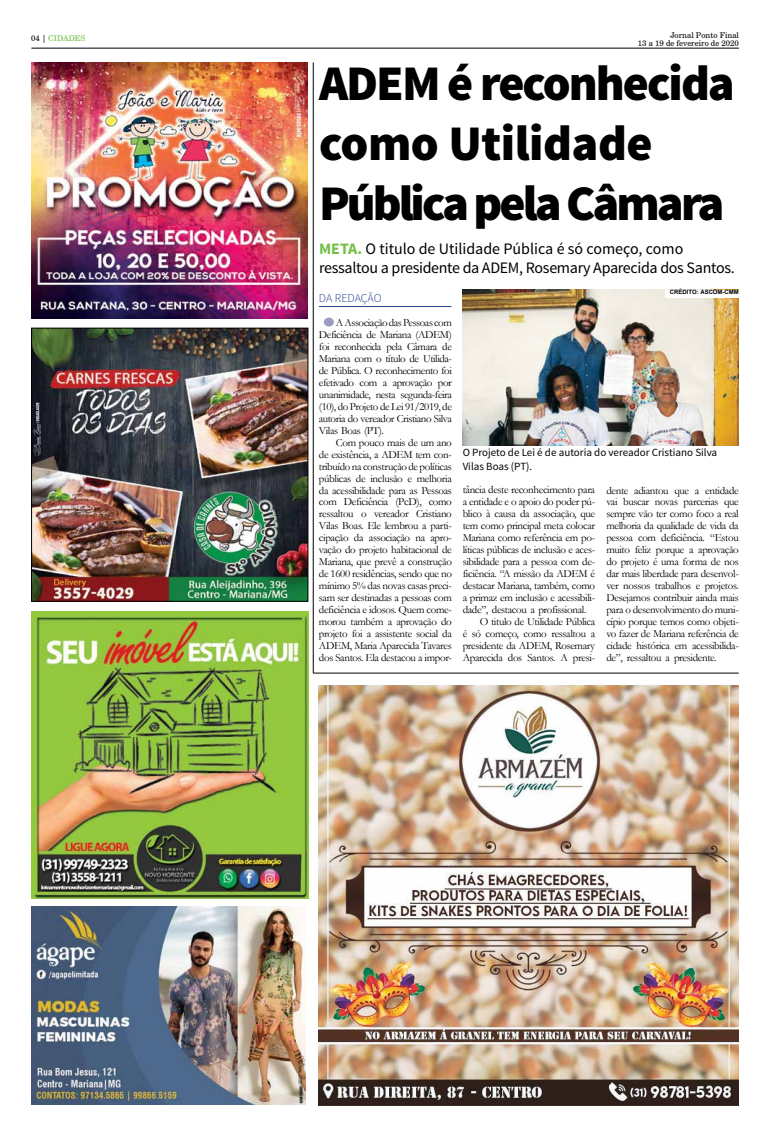
<style>
.page{position:relative;width:766px;height:1134px;background:#fff}
.page>*{position:absolute;margin:0;border:0;box-sizing:border-box;transform-origin:0 0}
.t1{font:900 49.9px/59.9px "Source Sans Pro";letter-spacing:-.04em;color:#000}
.t2{font:16px/19.2px "Source Sans Pro";letter-spacing:-.02em;color:#000}
.t3{font:300 12px "Source Sans Pro";letter-spacing:-.01em;color:#25408f}
.t4{font:11px/12px "Garamond";letter-spacing:-.03em;color:#000;text-align:justify}
.t5{font:11px/13.2px "Source Sans Pro";color:#000}
.t6{font:8px/8px "Century Schlbk Cyrillic BT";color:#000;text-align:right}
.t7{font:8px "Century Schlbk Cyrillic BT";color:#72bf44}
.t8{font:700 6px "Arial";color:#000}
.s1{color:#000}
.s2{font-weight:700;color:#72bf44}
</style>
<div class="page">
<hr style="left:31px;top:48px;width:707px;height:1px;background:#000">
<hr style="left:313px;top:62px;width:1px;height:611px;background:#000">
<img style="left:33px;top:330px;width:273px;height:269px">
<div style="left:31px;top:328px;width:277px;height:273px;border:1px solid #000"></div>
<img style="left:32px;top:611px;width:276px;height:287px">
<img style="left:31px;top:906px;width:275px;height:198px">
<img style="left:31px;top:62px;width:276px;height:256px">
<img style="left:319px;top:685px;width:419px;height:421px">
<hr style="left:319px;top:306px;width:132px;height:1px;background:#25408f">
<div style="left:324px;top:318px;width:10px;height:8px;background:#9b9bc5;border-radius:50%"></div>
<img style="left:462px;top:290px;width:276px;height:156px">
<div style="left:665px;top:290px;width:73px;height:7px;background:#fff"></div>
<hr style="left:313px;top:673px;width:425px;height:1px;background:#000">
<p class="t7" style="left:31px;top:33px;width:56px"><span class="s1">04 |</span> CIDADES</p>
<p class="t6" style="left:637px;top:31px;width:103px">Jornal Ponto Final<br>13 a 19 de fevereiro de 2020</p>
<h1 class="t1" style="left:319px;top:56px;width:417px">ADEM é reconhecida como Utilidade<br>Pública pela Câmara</h1>
<h2 class="t2" style="left:319px;top:239px;width:417px"><span class="s2">META.</span> O titulo de Utilidade Pública é só começo, como ressaltou a presidente da ADEM, Rosemary Aparecida dos Santos.</h2>
<p class="t3" style="left:319px;top:291px;width:64px">DA REDAÇÃO</p>
<p class="t4" style="left:319px;top:316px;width:134px;text-indent:17px">A Associação das Pessoas com Deficiência de Mariana (ADEM) foi reconhecida pela Câmara de Mariana com o título de Utilida&shy;de Pública. O reconhecimento foi efetivado com a aprovação por unanimidade, nesta segunda-feira (10), do Projeto de Lei 91/2019, de autoria do vereador Cristiano Silva Vilas Boas (PT).</p>
<p class="t4" style="left:319px;top:436px;width:134px;text-indent:17px">Com pouco mais de um ano de existência, a ADEM tem con&shy;tribuído na construção de políticas públicas de inclusão e melhoria da acessibilidade para as Pessoas com Deficiência (PcD), como ressaltou o vereador Cristiano Vilas Boas. Ele lembrou a parti&shy;cipação da associação na apro&shy;vação do projeto habitacional de Mariana, que prevê a construção de 1600 residências, sendo que no mínimo 5% das novas casas preci&shy;sam ser destinadas a pessoas com deficiência e idosos. Quem come&shy;morou também a aprovação do projeto foi a assistente social da ADEM, Maria Aparecida Tavares dos Santos. Ela destacou a impor-</p>
<p class="t8" style="left:669px;top:288px;width:71px">CRÉDITO: ASCOM-CMM</p>
<p class="t5" style="left:462px;top:446px;width:256px">O Projeto de Lei é de autoria do vereador Cristiano Silva<br>Vilas Boas (PT).</p>
<p class="t4" style="left:462px;top:484px;width:134px">tância deste reconhecimento para</p>
<p class="t4" style="left:462px;top:496px;width:134px">a entidade e o apoio do poder pú-</p>
<p class="t4" style="left:462px;top:508px;width:134px">blico à causa da associação, que</p>
<p class="t4" style="left:462px;top:520px;width:134px">tem como principal meta colocar</p>
<p class="t4" style="left:462px;top:532px;width:134px">Mariana como referência em po-</p>
<p class="t4" style="left:462px;top:544px;width:134px">líticas públicas de inclusão e aces-</p>
<p class="t4" style="left:462px;top:556px;width:134px">sibilidade para a pessoa com de-</p>
<p class="t4" style="left:462px;top:568px;width:134px">ficiência. “A missão da ADEM é</p>
<p class="t4" style="left:462px;top:579px;width:134px">destacar Mariana, também, como</p>
<p class="t4" style="left:462px;top:591px;width:134px">a primaz em inclusão e acessibili-</p>
<p class="t4" style="left:462px;top:603px;width:125px">dade”, destacou a profissional.</p>
<p class="t4" style="left:479px;top:615px;width:117px">O titulo de Utilidade Pública</p>
<p class="t4" style="left:462px;top:627px;width:134px">é só começo, como ressaltou a</p>
<p class="t4" style="left:462px;top:639px;width:134px">presidente da ADEM, Rosemary</p>
<p class="t4" style="left:462px;top:651px;width:134px">Aparecida dos Santos. A presi-</p>
<p class="t4" style="left:606px;top:484px;width:134px">dente adiantou que a entidade vai buscar novas parcerias que sempre vão ter como foco a real melhoria da qualidade de vida da pessoa com deficiência. “Estou muito feliz porque a aprovação do projeto é uma forma de nos dar mais liberdade para desenvol&shy;ver nossos trabalhos e projetos.<br>Desejamos contribuir ainda mais para o desenvolvimento do muni&shy;cípio porque temos como objeti&shy;vo fazer de Mariana referência de cidade histórica em acessibilida&shy;de”, ressaltou a presidente.</p>
</div>
